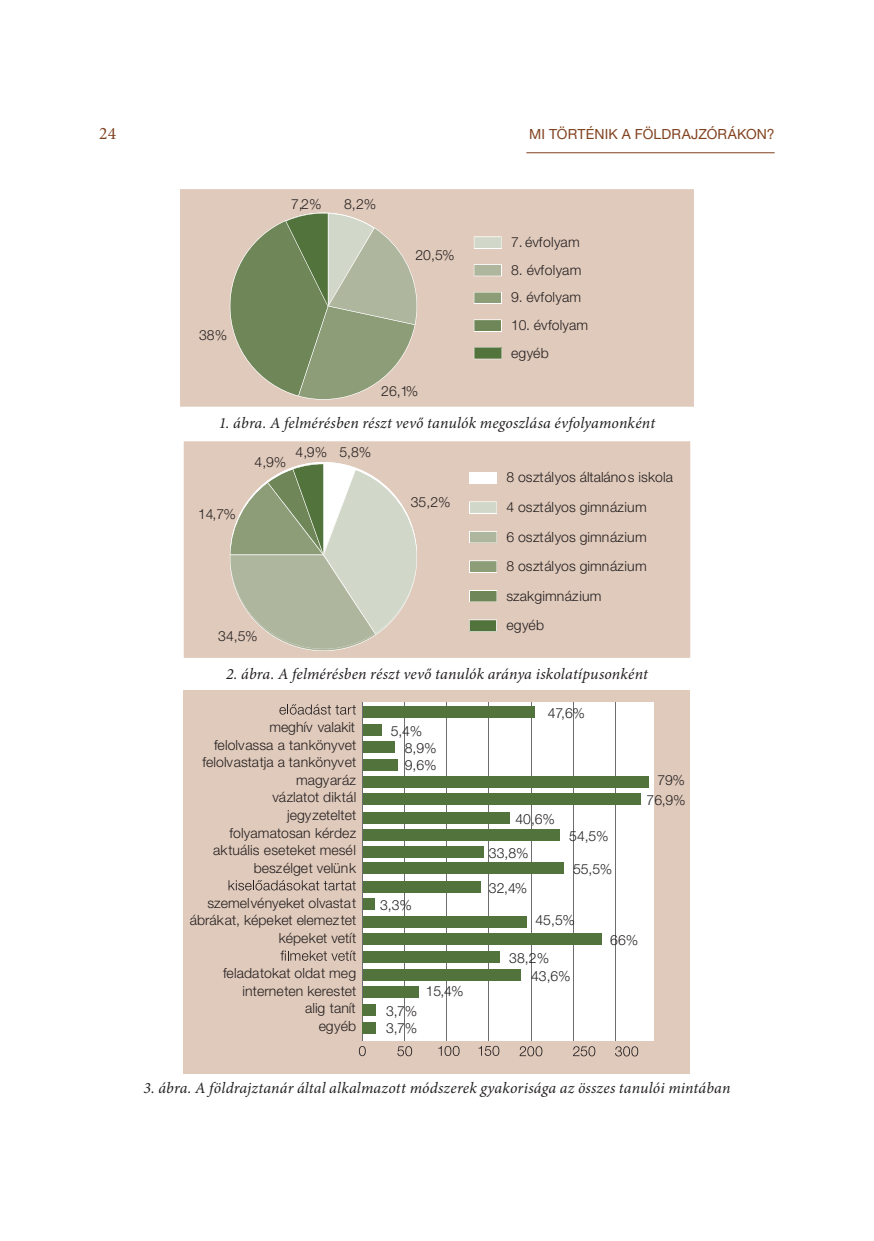
<style>
.page{position:relative;width:874px;height:1241px;background:#fff}
.page>*{position:absolute;margin:0;border:0;box-sizing:border-box;transform-origin:0 0}
.t1{font:17.5px "Minion Pro";color:#814220}
.t2{font:italic 15.75px "Minion Pro";letter-spacing:.01em;color:#231f20}
.t3{font:300 14px/17.5px "Helvetica Neue LT Pro";color:#231f20}
.t4{font:14px "Helvetica Neue LT Pro";letter-spacing:.01em;color:#814220}
</style>
<div class="page">
<hr style="left:526px;top:152px;width:248px;height:1px;background:#814220">
<div style="left:180px;top:189px;width:513px;height:217px;background:#e0cabb"></div>
<svg style="left:473px;top:237px;width:28px;height:11px"></svg>
<svg style="left:473px;top:292px;width:28px;height:12px"></svg>
<svg style="left:473px;top:319px;width:28px;height:12px"></svg>
<svg style="left:473px;top:264px;width:28px;height:12px"></svg>
<svg style="left:473px;top:347px;width:28px;height:12px"></svg>
<svg style="left:230px;top:212px;width:187px;height:187px;background:#9ca585"></svg>
<div style="left:184px;top:690px;width:506px;height:382px;background:#e0cabb"></div>
<div style="left:362px;top:702px;width:291px;height:338px;background:#fff"></div>
<hr style="left:362px;top:702px;width:1px;height:338px;background:#6c6d70">
<hr style="left:404px;top:702px;width:1px;height:338px;background:#6c6d70">
<hr style="left:446px;top:702px;width:1px;height:338px;background:#6c6d70">
<hr style="left:488px;top:702px;width:1px;height:338px;background:#6c6d70">
<hr style="left:530px;top:702px;width:1px;height:338px;background:#6c6d70">
<hr style="left:572px;top:702px;width:1px;height:338px;background:#6c6d70">
<hr style="left:614px;top:702px;width:1px;height:338px;background:#6c6d70">
<div style="left:363px;top:706px;width:171px;height:11px;background:#53733c"></div>
<div style="left:363px;top:724px;width:18px;height:12px;background:#53733c"></div>
<div style="left:363px;top:741px;width:31px;height:12px;background:#53733c"></div>
<div style="left:363px;top:758px;width:34px;height:12px;background:#53733c"></div>
<div style="left:363px;top:775px;width:285px;height:12px;background:#53733c"></div>
<div style="left:363px;top:793px;width:277px;height:11px;background:#53733c"></div>
<div style="left:363px;top:812px;width:146px;height:11px;background:#53733c"></div>
<div style="left:363px;top:829px;width:196px;height:11px;background:#53733c"></div>
<div style="left:363px;top:846px;width:120px;height:11px;background:#53733c"></div>
<div style="left:363px;top:862px;width:200px;height:12px;background:#53733c"></div>
<div style="left:363px;top:881px;width:117px;height:11px;background:#53733c"></div>
<div style="left:363px;top:898px;width:11px;height:11px;background:#53733c"></div>
<div style="left:363px;top:916px;width:163px;height:11px;background:#53733c"></div>
<div style="left:363px;top:933px;width:238px;height:12px;background:#53733c"></div>
<div style="left:363px;top:951px;width:137px;height:11px;background:#53733c"></div>
<div style="left:363px;top:969px;width:157px;height:11px;background:#53733c"></div>
<div style="left:363px;top:985px;width:55px;height:12px;background:#53733c"></div>
<div style="left:362px;top:1004px;width:13px;height:11px;background:#53733c"></div>
<div style="left:362px;top:1021px;width:13px;height:12px;background:#53733c"></div>
<svg style="left:279px;top:704px;width:76px;height:10px"></svg>
<svg style="left:228px;top:880px;width:127px;height:10px"></svg>
<svg style="left:280px;top:950px;width:76px;height:10px"></svg>
<svg style="left:359px;top:1046px;width:6px;height:9px"></svg>
<svg style="left:397px;top:1046px;width:15px;height:10px"></svg>
<svg style="left:438px;top:1046px;width:21px;height:9px"></svg>
<svg style="left:478px;top:1045px;width:21px;height:10px"></svg>
<svg style="left:519px;top:1046px;width:23px;height:10px"></svg>
<svg style="left:573px;top:1046px;width:22px;height:10px"></svg>
<svg style="left:615px;top:1046px;width:23px;height:10px"></svg>
<div style="left:184px;top:441px;width:506px;height:216px;background:#e0cabb"></div>
<svg style="left:469px;top:501px;width:27px;height:12px"></svg>
<svg style="left:469px;top:560px;width:27px;height:12px"></svg>
<svg style="left:469px;top:590px;width:27px;height:12px"></svg>
<svg style="left:469px;top:531px;width:27px;height:12px"></svg>
<svg style="left:469px;top:472px;width:27px;height:12px"></svg>
<svg style="left:469px;top:619px;width:27px;height:12px"></svg>
<svg style="left:230px;top:462px;width:187px;height:189px;background:#bec1ab"></svg>
<p class="t1" style="left:99px;top:121px;width:18px">24</p>
<p class="t4" style="left:529px;top:125px;width:247px">MI TÖRTÉNIK A FÖLDRAJZÓRÁKON?</p>
<p class="t3" style="left:199px;top:326px;width:29px">38%</p>
<p class="t3" style="left:291px;top:195px;width:32px">7,2%</p>
<p class="t3" style="left:344px;top:195px;width:34px">8,2%</p>
<p class="t3" style="left:415px;top:246px;width:41px">20,5%</p>
<p class="t3" style="left:381px;top:382px;width:39px">26,1%</p>
<p class="t3" style="left:511px;top:233px;width:70px">7. évfolyam</p>
<p class="t3" style="left:511px;top:261px;width:72px">8. évfolyam</p>
<p class="t3" style="left:511px;top:288px;width:71px">9. évfolyam</p>
<p class="t3" style="left:511px;top:311px;width:78px;line-height:27.7px">10. évfolyam egyéb</p>
<p class="t2" style="left:219px;top:411px;width:437px">1. ábra. A felmérésben részt vevő tanulók megoszlása évfolyamonként</p>
<p class="t3" style="left:254px;top:453px;width:33px">4,9%</p>
<p class="t3" style="left:295px;top:443px;width:77px">4,9% 5,8%</p>
<p class="t3" style="left:506px;top:468px;width:168px">8 osztályos általános iskola</p>
<p class="t3" style="left:410px;top:492px;width:41px">35,2%</p>
<p class="t3" style="left:198px;top:504px;width:39px">14,7%</p>
<p class="t3" style="left:506px;top:492px;width:142px;line-height:29.6px;text-align:justify">4 osztályos gimnázium 6 osztályos gimnázium 8 osztályos gimnázium szakgimnázium</p>
<p class="t3" style="left:218px;top:626px;width:41px">34,5%</p>
<p class="t3" style="left:506px;top:616px;width:39px">egyéb</p>
<p class="t2" style="left:226px;top:662px;width:423px">2. ábra. A felmérésben részt vevő tanulók aránya iskolatípusonként</p>
<p class="t3" style="left:269px;top:718px;width:87px">meghív valakit</p>
<p class="t3" style="left:202px;top:753px;width:155px;text-align:right">felolvastatja a tankönyvet magyaráz<br>vázlatot diktál jegyzeteltet<br>folyamatosan kérdez aktuális eseteket mesél beszélget velünk</p>
<p class="t3" style="left:190px;top:893px;width:168px;text-align:right">szemelvényeket olvastat ábrákat, képeket elemeztet képeket vetít</p>
<p class="t3" style="left:223px;top:964px;width:135px;text-align:right">feladatokat oldat meg interneten kerestet alig tanít<br>egyéb</p>
<p class="t3" style="left:214px;top:735px;width:144px">felolvassa a tankönyvet</p>
<p class="t3" style="left:404px;top:722px;width:33px;line-height:17px;text-indent:-14px">5,4%<br>8,9%<br>9,6%</p>
<p class="t3" style="left:380px;top:895px;width:33px">3,3%</p>
<p class="t3" style="left:386px;top:1001px;width:33px">3,7%<br>3,7%</p>
<p class="t3" style="left:425px;top:981px;width:39px">15,4%</p>
<p class="t3" style="left:547px;top:703px;width:39px">47,6%</p>
<p class="t3" style="left:515px;top:809px;width:41px">40,6%</p>
<p class="t3" style="left:488px;top:843px;width:41px">33,8%</p>
<p class="t3" style="left:488px;top:878px;width:40px">32,4%</p>
<p class="t3" style="left:569px;top:826px;width:41px">54,5%</p>
<p class="t3" style="left:572px;top:860px;width:41px">55,5%</p>
<p class="t3" style="left:535px;top:911px;width:41px">45,5%</p>
<p class="t3" style="left:530px;top:948px;width:41px;line-height:18.2px;text-indent:-22px">38,2%<br>43,6%</p>
<p class="t3" style="left:610px;top:931px;width:30px">66%</p>
<p class="t3" style="left:646px;top:769px;width:41px;line-height:20.1px;text-align:right">79%<br>76,9%</p>
<p class="t2" style="left:143px;top:1077px;width:588px">3. ábra. A földrajztanár által alkalmazott módszerek gyakorisága az összes tanulói mintában</p>
</div>
